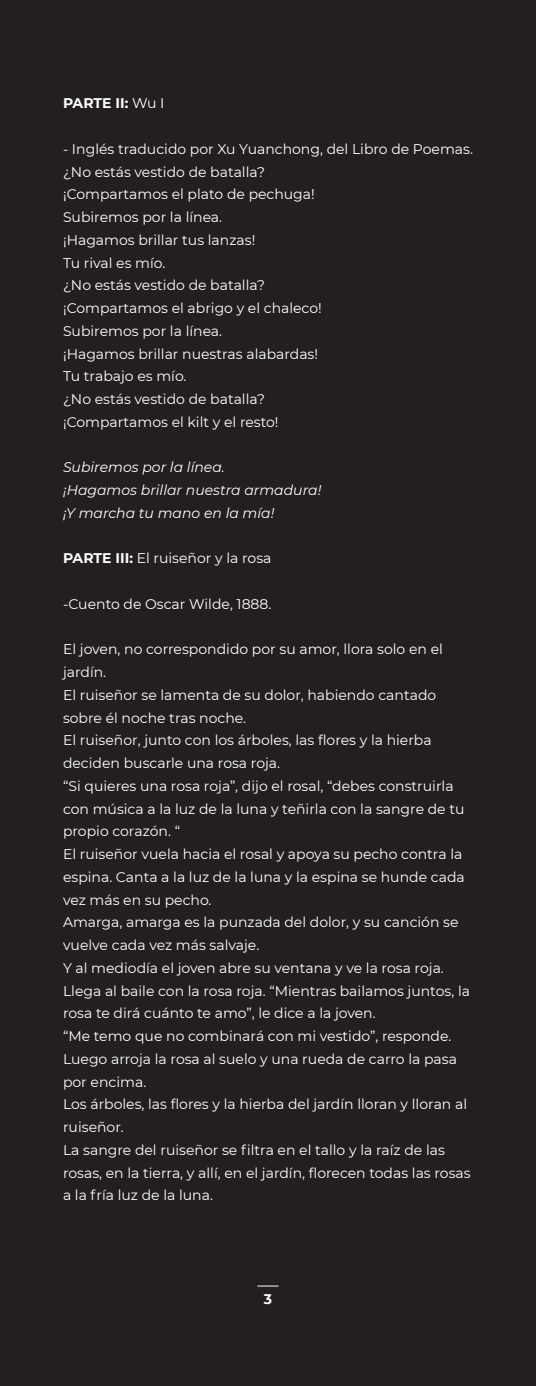
<style>
.page{position:relative;width:536px;height:1386px;background:#231f20}
.page>*{position:absolute;margin:0;border:0;box-sizing:border-box;transform-origin:0 0}
.t1{font:14px/22.8px "Montserrat";color:#fff}
.t2{font:italic 14px/22.8px "Montserrat";color:#fff}
.t3{font:700 14px "Montserrat";color:#fff}
.s1{font-weight:400}
.s2{font-weight:700}
</style>
<div class="page">
<svg style="left:257px;top:1286px;width:21px;height:1px"></svg>
<p class="t3" style="left:63px;top:93px;width:103px">PARTE II: <span class="s1">Wu I</span></p>
<p class="t1" style="left:63px;top:137px;width:411px">- Inglés traducido por Xu Yuanchong, del Libro de Poemas. ¿No estás vestido de batalla?<br>¡Compartamos el plato de pechuga!<br>Subiremos por la línea.<br>¡Hagamos brillar tus lanzas!<br>Tu rival es mío.<br>¿No estás vestido de batalla?<br>¡Compartamos el abrigo y el chaleco!<br>Subiremos por la línea.<br>¡Hagamos brillar nuestras alabardas!<br>Tu trabajo es mío.<br>¿No estás vestido de batalla?<br>¡Compartamos el kilt y el resto!</p>
<p class="t2" style="left:63px;top:456px;width:260px">Subiremos por la línea.<br>¡Hagamos brillar nuestra armadura! ¡Y marcha tu mano en la mía!</p>
<p class="t1" style="left:63px;top:547px;width:210px"><span class="s2">PARTE III:</span> El ruiseñor y la rosa</p>
<p class="t1" style="left:63px;top:592px;width:210px">-Cuento de Oscar Wilde, 1888.</p>
<p class="t1" style="left:63px;top:638px;width:409px">El joven, no correspondido por su amor, llora solo en el jardín.<br>El ruiseñor se lamenta de su dolor, habiendo cantado sobre él noche tras noche.<br>El ruiseñor, junto con los árboles, las flores y la hierba deciden buscarle una rosa roja.<br>“Si quieres una rosa roja”, dijo el rosal, “debes construirla con música a la luz de la luna y teñirla con la sangre de tu propio corazón. “<br>El ruiseñor vuela hacia el rosal y apoya su pecho contra la espina. Canta a la luz de la luna y la espina se hunde cada vez más en su pecho.<br>Amarga, amarga es la punzada del dolor, y su canción se vuelve cada vez más salvaje.<br>Y al mediodía el joven abre su ventana y ve la rosa roja.<br>Llega al baile con la rosa roja. “Mientras bailamos juntos, la rosa te dirá cuánto te amo”, le dice a la joven.<br>“Me temo que no combinará con mi vestido”, responde.<br>Luego arroja la rosa al suelo y una rueda de carro la pasa por encima.<br>Los árboles, las flores y la hierba del jardín lloran y lloran al ruiseñor.<br>La sangre del ruiseñor se filtra en el tallo y la raíz de las rosas, en la tierra, y allí, en el jardín, florecen todas las rosas a la fría luz de la luna.</p>
<p class="t3" style="left:264px;top:1288px;width:10px">3</p>
</div>
